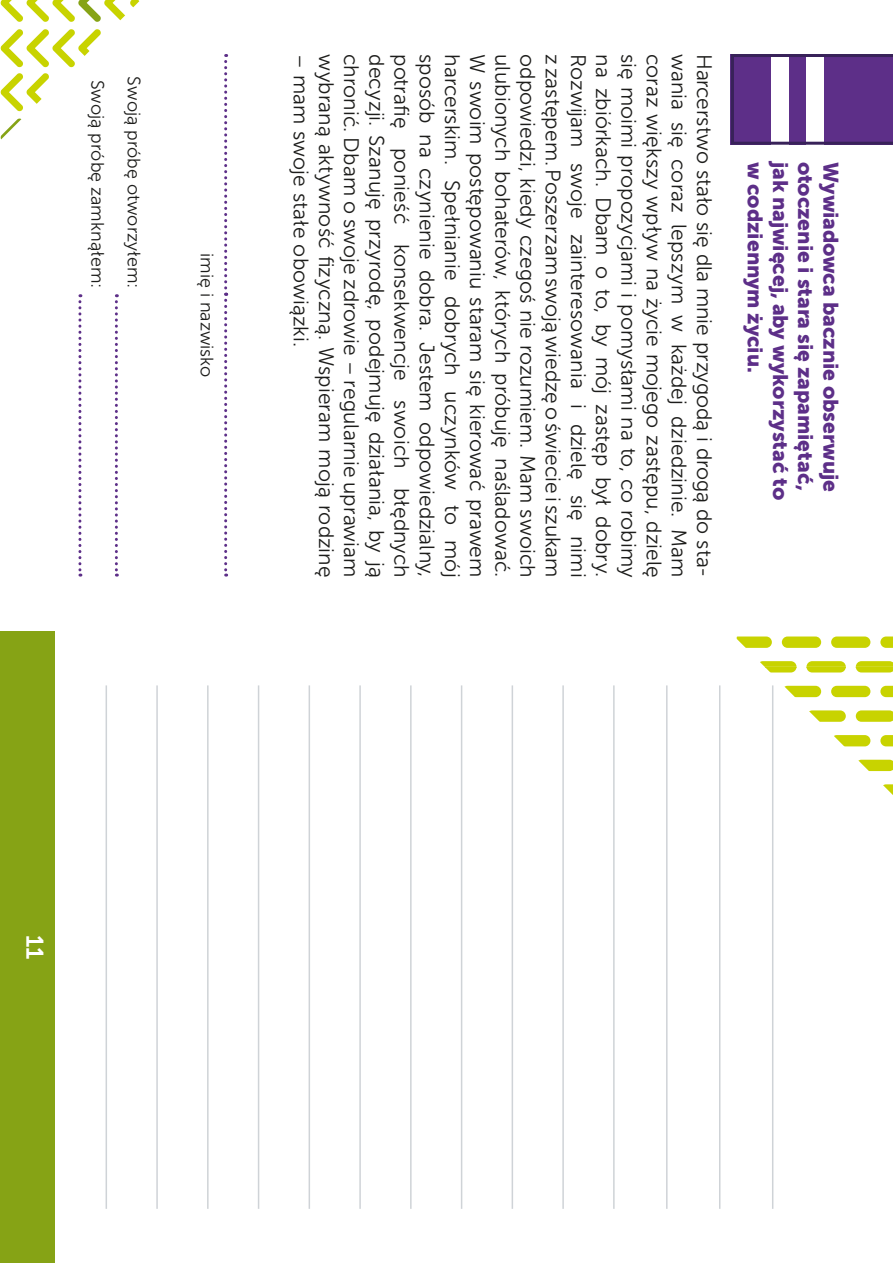
<style>
.page{position:relative;width:893px;height:1263px;background:#fff}
.page>*{position:absolute;margin:0;border:0;box-sizing:border-box;transform-origin:0 0}
.t1{font:24px "Museo Sans 700";color:#fff}
.t2{font:21px "Museo Sans 300";letter-spacing:.005em;color:#1d1d1b}
.t3{font:21px "Museo Sans 900";color:#5d2f88}
.t4{font:18px "Museo Sans 300";color:#1d1d1b}
</style>
<div class="page">
<svg style="left:0;top:0;width:139px;height:140px"></svg>
<svg style="left:731px;top:54px;width:162px;height:91px"></svg>
<svg style="left:115px;top:294px;width:3px;height:283px"></svg>
<svg style="left:78px;top:294px;width:3px;height:283px"></svg>
<svg style="left:224px;top:54px;width:3px;height:523px"></svg>
<div style="left:0;top:631px;width:54px;height:632px;background:#86a315"></div>
<hr style="left:410px;top:685px;width:2px;height:524px;background:#cfd3d7">
<hr style="left:613px;top:685px;width:2px;height:524px;background:#cfd3d7">
<hr style="left:666px;top:685px;width:1px;height:524px;background:#cfd3d7">
<hr style="left:719px;top:685px;width:1px;height:524px;background:#cfd3d7">
<hr style="left:772px;top:685px;width:1px;height:524px;background:#cfd3d7">
<hr style="left:359px;top:685px;width:2px;height:524px;background:#cfd3d7">
<hr style="left:562px;top:685px;width:2px;height:524px;background:#cfd3d7">
<hr style="left:309px;top:685px;width:1px;height:524px;background:#cfd3d7">
<hr style="left:512px;top:685px;width:1px;height:524px;background:#cfd3d7">
<hr style="left:258px;top:685px;width:1px;height:524px;background:#cfd3d7">
<hr style="left:461px;top:685px;width:1px;height:524px;background:#cfd3d7">
<hr style="left:207px;top:685px;width:2px;height:524px;background:#cfd3d7">
<hr style="left:156px;top:685px;width:2px;height:524px;background:#cfd3d7">
<hr style="left:106px;top:685px;width:1px;height:524px;background:#cfd3d7">
<svg style="left:737px;top:636px;width:156px;height:159px"></svg>
<p class="t4" style="left:107px;top:80px;width:210px;rotate:90deg">Swoją próbę zamknąłem:</p>
<p class="t4" style="left:144px;top:76px;width:213px;rotate:90deg">Swoją próbę otworzyłem:</p>
<p class="t4" style="left:217px;top:253px;width:126px;rotate:90deg">imię i nazwisko</p>
<p class="t2" style="left:337px;top:54px;width:525px;rotate:90deg">wybraną aktywność fizyczną. Wspieram moją rodzinę</p>
<p class="t2" style="left:363px;top:54px;width:525px;rotate:90deg">chronić. Dbam o swoje zdrowie – regularnie uprawiam</p>
<p class="t2" style="left:388px;top:54px;width:525px;rotate:90deg">decyzji. Szanuję przyrodę, podejmuję działania, by ją</p>
<p class="t2" style="left:413px;top:54px;width:525px;rotate:90deg">potrafię ponieść konsekwencje swoich błędnych</p>
<p class="t2" style="left:438px;top:54px;width:525px;rotate:90deg">sposób na czynienie dobra. Jestem odpowiedzialny,</p>
<p class="t2" style="left:463px;top:54px;width:526px;rotate:90deg">harcerskim. Spełnianie dobrych uczynków to mój</p>
<p class="t2" style="left:489px;top:54px;width:525px;rotate:90deg">W swoim postępowaniu staram się kierować prawem</p>
<p class="t2" style="left:514px;top:54px;width:525px;rotate:90deg">ulubionych bohaterów, których próbuję naśladować.</p>
<p class="t2" style="left:539px;top:54px;width:525px;rotate:90deg">odpowiedzi, kiedy czegoś nie rozumiem. Mam swoich</p>
<p class="t2" style="left:564px;top:54px;width:525px;rotate:90deg">z zastępem. Poszerzam swoją wiedzę o świecie i szukam</p>
<p class="t2" style="left:589px;top:54px;width:525px;rotate:90deg">Rozwijam swoje zainteresowania i dzielę się nimi</p>
<p class="t2" style="left:615px;top:54px;width:525px;rotate:90deg">na zbiórkach. Dbam o to, by mój zastęp był dobry.</p>
<p class="t2" style="left:640px;top:54px;width:525px;rotate:90deg">się moimi propozycjami i pomysłami na to, co robimy</p>
<p class="t2" style="left:665px;top:54px;width:525px;rotate:90deg">coraz większy wpływ na życie mojego zastępu, dzielę</p>
<p class="t2" style="left:690px;top:54px;width:525px;rotate:90deg">wania się coraz lepszym w każdej dziedzinie. Mam</p>
<p class="t2" style="left:715px;top:54px;width:525px;rotate:90deg">Harcerstwo stało się dla mnie przygodą i drogą do sta-</p>
<p class="t2" style="left:312px;top:54px;width:295px;rotate:90deg">– mam swoje stałe obowiązki.</p>
<p class="t3" style="left:767px;top:162px;width:213px;rotate:90deg">w codziennym życiu.</p>
<p class="t3" style="left:792px;top:162px;width:340px;rotate:90deg">jak najwięcej, aby wykorzystać to</p>
<p class="t3" style="left:817px;top:162px;width:330px;rotate:90deg">otoczenie i stara się zapamiętać,</p>
<p class="t3" style="left:843px;top:162px;width:332px;rotate:90deg">Wywiadowca bacznie obserwuje</p>
<p class="t1" style="left:48px;top:935px;width:26px;rotate:90deg">11</p>
</div>
